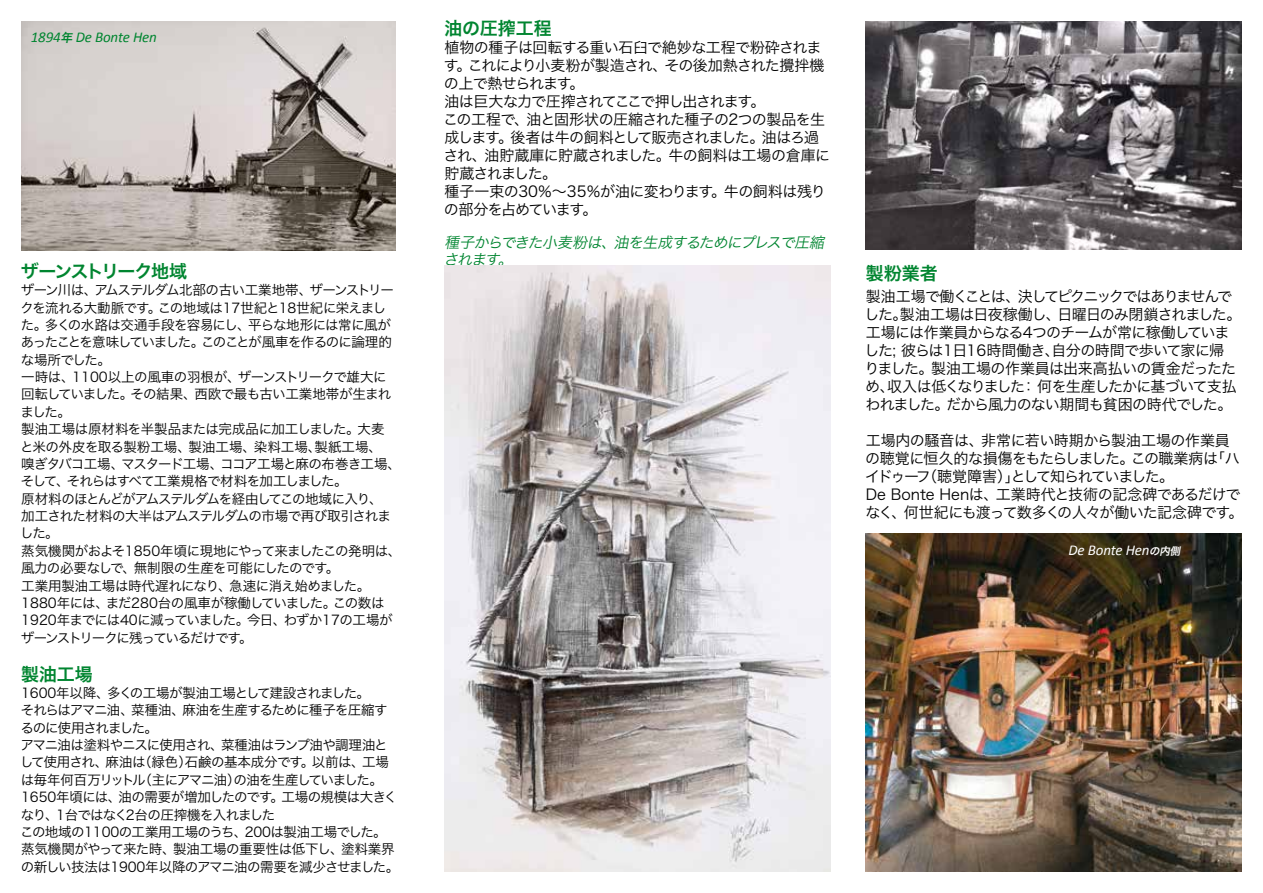
<style>
.page{position:relative;width:1263px;height:893px;background:#fff}
.page>*{position:absolute;margin:0;border:0;box-sizing:border-box;transform-origin:0 0}
.t1{font:18px "Hira Kaku Pro N W6";letter-spacing:-.01em;color:#008530}
.t2{font:18px "Hira Kaku Pro N W6";letter-spacing:-.09em;color:#008530}
.t3{font:15px/18px "Hira Kaku Pro N W3";letter-spacing:-.045em;color:#000}
.t4{font:italic 15px/16.5px "Hira Kaku Pro N W3";color:#008530}
.t5{font:italic 15px "Calibri";letter-spacing:-.01em;color:#008530}
.t6{font:italic 15px "Calibri";letter-spacing:-.01em;color:#fff}
.t7{font:13.5px/17.4px "Hira Kaku Pro N W3";letter-spacing:-.045em;color:#000}
.s1{font-family:"Hira Kaku Pro N W6";font-size:12px}
.s2{font-family:"Hira Kaku Pro N W6";font-size:10.5px}
</style>
<div class="page">
<img style="left:21px;top:21px;width:374px;height:230px">
<img style="left:866px;top:21px;width:376px;height:229px">
<img style="left:444px;top:266px;width:386px;height:606px">
<img style="left:866px;top:534px;width:376px;height:338px">
<p class="t5" style="left:31px;top:27px;width:128px">1894<span class="s1">年</span> De Bonte Hen</p>
<h1 class="t2" style="left:21px;top:255px;width:168px">ザーンストリーク地域</h1>
<p class="t7" style="left:20px;top:280px;width:383px">ザーン川は、アムステルダム北部の古い工業地帯、ザーンストリークを流れる大動脈です。この地域は17世紀と18世紀に栄えました。多くの水路は交通手段を容易にし、平らな地形には常に風があったことを意味していました。このことが風車を作るのに論理的な場所でした。<br>一時は、1100以上の風車の羽根が、ザーンストリークで雄大に回転していました。その結果、西欧で最も古い工業地帯が生まれました。<br>製油工場は原材料を半製品または完成品に加工しました。大麦<br>と米の外皮を取る製粉工場、製油工場、染料工場、製紙工場、<br>嗅ぎタバコ工場、マスタード工場、ココア工場と麻の布巻き工場、そして、それらはすべて工業規格で材料を加工しました。<br>原材料のほとんどがアムステルダムを経由してこの地域に入り、<br>加工された材料の大半はアムステルダムの市場で再び取引されました。<br>蒸気機関がおよそ1850年頃に現地にやって来ましたこの発明は、風力の必要なしで、無制限の生産を可能にしたのです。<br>工業用製油工場は時代遅れになり、急速に消え始めました。<br>1880年には、まだ280台の風車が稼働していました。この数は<br>1920年までには40に減っていました。今日、わずか17の工場がザーンストリークに残っているだけです。</p>
<h1 class="t1" style="left:21px;top:657px;width:73px">製油工場</h1>
<p class="t7" style="left:20px;top:683px;width:381px">1600年以降、多くの工場が製油工場として建設されました。<br>それらはアマニ油、菜種油、麻油を生産するために種子を圧縮するのに使用されました。<br>アマニ油は塗料やニスに使用され、菜種油はランプ油や調理油として使用され、麻油は（緑色）石鹸の基本成分です。以前は、工場は毎年何百万リットル（主にアマニ油）の油を生産していました。<br>1650年頃には、油の需要が増加したのです。工場の規模は大きくなり、1台ではなく2台の圧搾機を入れました<br>この地域の1100の工業用工場のうち、200は製油工場でした。蒸気機関がやって来た時、製油工場の重要性は低下し、塗料業界の新しい技法は1900年以降のアマニ油の需要を減少させました。</p>
<h1 class="t1" style="left:444px;top:12px;width:109px">油の圧搾工程</h1>
<p class="t3" style="left:443px;top:38px;width:389px">植物の種子は回転する重い石臼で絶妙な工程で粉砕されます。これにより小麦粉が製造され、その後加熱された攪拌機の上で熱せられます。<br>油は巨大な力で圧搾されてここで押し出されます。<br>この工程で、油と固形状の圧縮された種子の2つの製品を生成します。後者は牛の飼料として販売されました。油はろ過され、油貯蔵庫に貯蔵されました。牛の飼料は工場の倉庫に貯蔵されました。<br>種子一束の30％〜35％が油に変わります。牛の飼料は残りの部分を占めています。</p>
<p class="t4" style="left:444px;top:233px;width:386px">種子からできた小麦粉は、油を生成するためにプレスで圧縮されます。</p>
<h1 class="t1" style="left:866px;top:257px;width:73px">製粉業者</h1>
<p class="t3" style="left:864px;top:286px;width:378px">製油工場で働くことは、決してピクニックではありませんでした。製油工場は日夜稼働し、日曜日のみ閉鎖されました。工場には作業員からなる4つのチームが常に稼働していました; 彼らは1日16時間働き、自分の時間で歩いて家に帰りました。製油工場の作業員は出来高払いの賃金だったため、収入は低くなりました： 何を生産したかに基づいて支払われました。だから風力のない期間も貧困の時代でした。</p>
<p class="t3" style="left:865px;top:430px;width:380px">工場内の騒音は、非常に若い時期から製油工場の作業員の聴覚に恒久的な損傷をもたらしました。この職業病は「ハイドゥーフ（聴覚障害）」として知られていました。<br>De Bonte Henは、工業時代と技術の記念碑であるだけでなく、何世紀にも渡って数多くの人々が働いた記念碑です。</p>
<p class="t6" style="left:1068px;top:540px;width:117px">De Bonte Hen<span class="s2">の内側</span></p>
</div>
